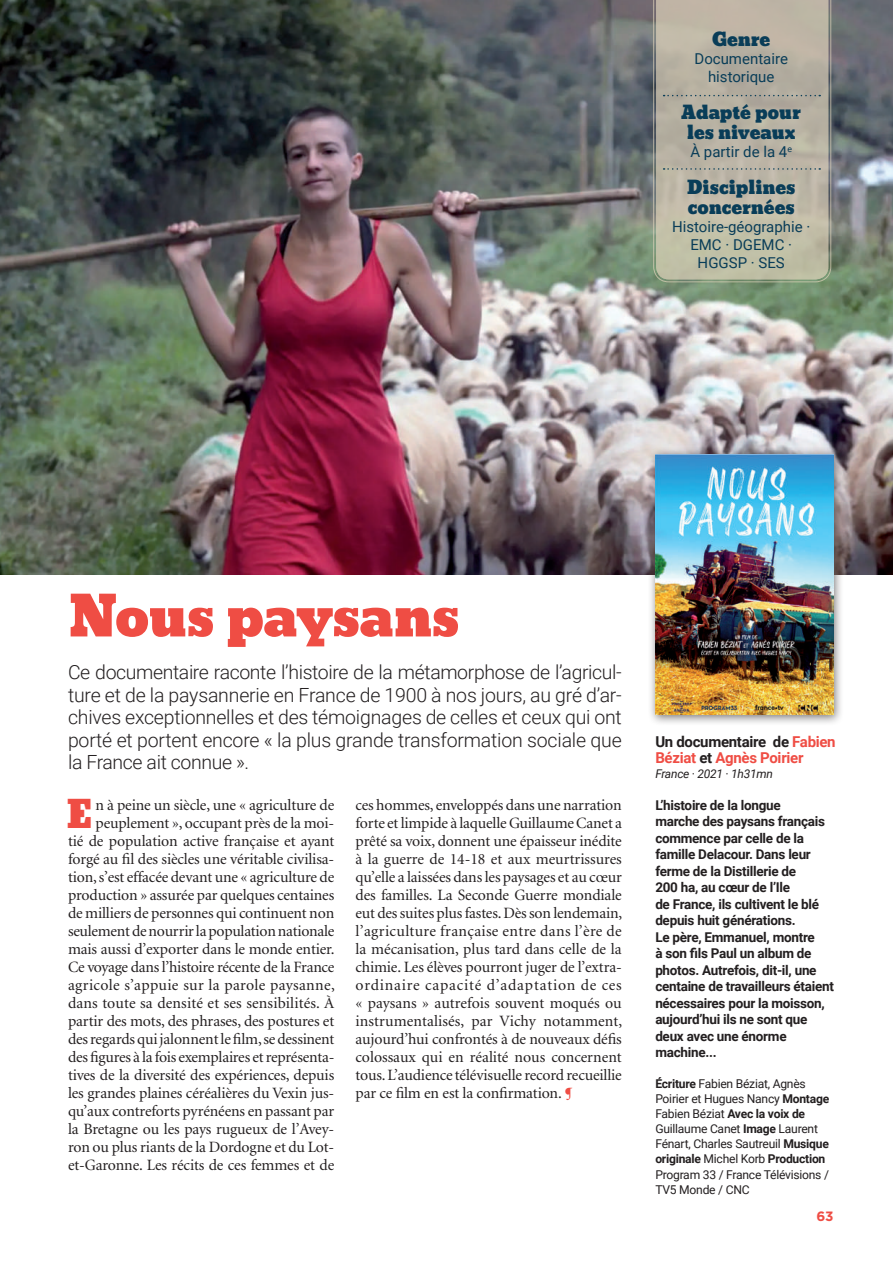
<style>
.page{position:relative;width:893px;height:1263px;background:#fff}
.page>*{position:absolute;margin:0;border:0;box-sizing:border-box;transform-origin:0 0}
.t1{font:54px "Bevan";letter-spacing:-.01em;color:#ef4d44}
.t2{font:36.6px "Bevan";color:#ef4d44}
.t3{font:300 19.5px/22.5px "Roboto";letter-spacing:-.01em;color:#231f20;text-align:justify}
.t4{font:18px/19.5px "Bevan";color:#093d58;text-align:center}
.t5{font:15.75px/18px "Minion";letter-spacing:-.01em;color:#231f20;text-align:right}
.t6{font:15px/18px "Roboto";color:#093d58;text-align:center}
.t7{font:700 15px/16.5px "Roboto";letter-spacing:-.02em;color:#ef4d44}
.t8{font:700 13.5px/16.5px "Roboto";letter-spacing:-.02em;color:#231f20}
.t9{font:700 13.5px "Gotham";color:#ef4d44}
.t10{font:12.15px/15.1px "Roboto";letter-spacing:-.02em;color:#231f20}
.t11{font:italic 12px "Roboto";letter-spacing:-.02em;color:#231f20}
.s1{font-weight:700;color:#ef4d44}
.s2{color:#231f20}
.s3{font-weight:700}
</style>
<div class="page">
<img style="left:0;top:0;width:893px;height:574px">
<svg style="left:653px;top:0;width:179px;height:283px"></svg>
<svg style="left:655px;top:0;width:175px;height:281px;background:#b9b4a3"></svg>
<svg style="left:664px;top:95px;width:156px;height:1px"></svg>
<svg style="left:664px;top:168px;width:156px;height:2px"></svg>
<div style="left:648px;top:447px;width:196px;height:279px;background:#231f20;opacity:.6"></div>
<img style="left:655px;top:455px;width:178px;height:260px">
<p class="t4" style="left:712px;top:30px;width:60px">Genre</p>
<p class="t6" style="left:694px;top:49px;width:95px">Documentaire historique</p>
<p class="t4" style="left:682px;top:103px;width:121px">Adapté pour les niveaux</p>
<p class="t6" style="left:690px;top:142px;width:103px">À partir de la 4<sup>e</sup></p>
<p class="t4" style="left:687px;top:178px;width:110px;text-align:left">Disciplines concernées</p>
<p class="t6" style="left:672px;top:217px;width:140px">Histoire-géographie ·<br>EMC · DGEMC ·<br>HGGSP · SES</p>
<h1 class="t1" style="left:68px;top:573px;width:393px">Nous paysans</h1>
<p class="t3" style="left:68px;top:660px;width:555px">Ce documentaire raconte l’histoire de la métamorphose de l’agricul&shy;ture et de la paysannerie en France de 1900 à nos jours, au gré d’ar&shy;chives exceptionnelles et des témoignages de celles et ceux qui ont porté et portent encore « la plus grande transformation sociale que la France ait connue ».</p>
<p class="t5" style="left:68px;top:797px;width:268px">n à peine un siècle, une « agriculture de peuplement », occupant près de la moi-<br>tié de population active française et ayant forgé au fil des siècles une véritable civilisa&shy;tion, s’est effacée devant une « agriculture de production » assurée par quelques centaines de milliers de personnes qui continuent non seulement de nourrir la population nationale mais aussi d’exporter dans le monde entier.<br>Ce voyage dans l’histoire récente de la France agricole s’appuie sur la parole paysanne, dans toute sa densité et ses sensibilités. À partir des mots, des phrases, des postures et des regards qui jalonnent le film, se dessinent des figures à la fois exemplaires et représenta&shy;tives de la diversité des expériences, depuis les grandes plaines céréalières du Vexin jus&shy;qu’aux contreforts pyrénéens en passant par la Bretagne ou les pays rugueux de l’Avey&shy;ron ou plus riants de la Dordogne et du Lot&shy;et-Garonne. Les récits de ces femmes et de</p>
<p class="t5" style="left:356px;top:797px;width:268px;text-align:justify">ces hommes, enveloppés dans une narration forte et limpide à laquelle Guillaume Canet a prêté sa voix, donnent une épaisseur inédite à la guerre de 14-18 et aux meurtrissures qu’elle a laissées dans les paysages et au cœur des familles. La Seconde Guerre mondiale eut des suites plus fastes. Dès son lendemain, l’agriculture française entre dans l’ère de la mécanisation, plus tard dans celle de la chimie. Les élèves pourront juger de l’extra&shy;ordinaire capacité d’adaptation de ces « paysans » autrefois souvent moqués ou instrumentalisés, par Vichy notamment, aujourd’hui confrontés à de nouveaux défis colossaux qui en réalité nous concernent tous. L’audience télévisuelle record recueillie par ce film en est la confirmation. <span class="s1">¶</span></p>
<h2 class="t2" style="left:66px;top:785px;width:28px">E</h2>
<p class="t7" style="left:655px;top:733px;width:182px"><span class="s2">Un documentaire de</span> Fabien<br>Béziat <span class="s2">et</span> Agnès Poirier</p>
<p class="t11" style="left:655px;top:766px;width:119px">France · 2021 · 1h31mn</p>
<p class="t8" style="left:655px;top:796px;width:180px">L’histoire de la longue<br>marche des paysans français commence par celle de la famille Delacour. Dans leur ferme de la Distillerie de<br>200 ha, au cœur de l’Ile<br>de France, ils cultivent le blé depuis huit générations.<br>Le père, Emmanuel, montre<br>à son fils Paul un album de photos. Autrefois, dit-il, une centaine de travailleurs étaient nécessaires pour la moisson, aujourd’hui ils ne sont que deux avec une énorme machine...</p>
<p class="t10" style="left:655px;top:1075px;width:175px"><span class="s3">Écriture</span> Fabien Béziat, Agnès<br>Poirier et Hugues Nancy <span class="s3">Montage<br></span>Fabien Béziat <span class="s3">Avec la voix de<br></span>Guillaume Canet <span class="s3">Image</span> Laurent<br>Fénart, Charles Sautreuil <span class="s3">Musique originale</span> Michel Korb <span class="s3">Production<br></span>Program 33 / France Télévisions /<br>TV5 Monde / CNC</p>
<p class="t9" style="left:816px;top:1208px;width:19px">63</p>
</div>
